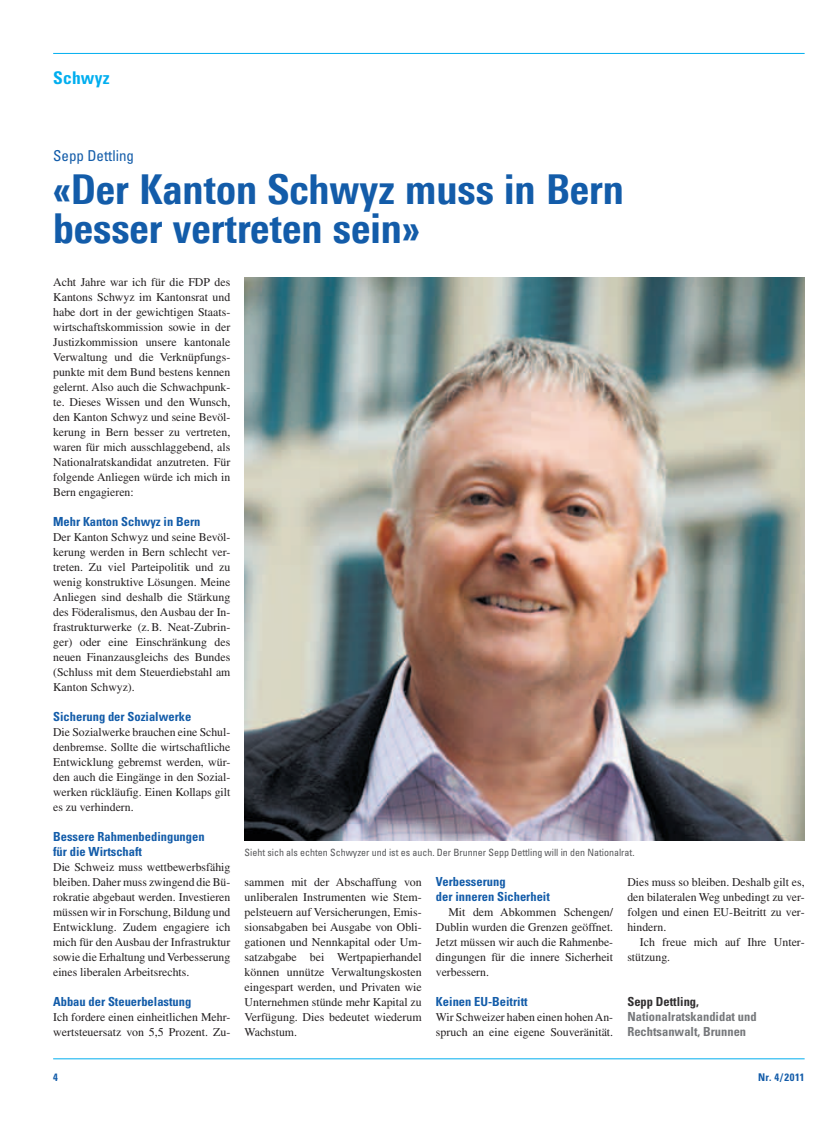
<style>
.page{position:relative;width:833px;height:1134px;background:#fff}
.page>*{position:absolute;margin:0;border:0;box-sizing:border-box;transform-origin:0 0}
.t1{font:800 41.25px/38.8px "Linotype Univers 720 Cn";color:#135ca9}
.t2{font:700 condensed 17.5px "Univers LT Std";letter-spacing:.01em;color:#00aeef}
.t3{font:condensed 15px "Univers LT Std";color:#135ca9}
.t4{font:700 condensed 12.5px/15px "Univers LT Std";color:#135ca9}
.t5{font:700 condensed 12.5px/15px "Univers LT Std";color:#76787b}
.t6{font:700 condensed 12.5px "Univers LT Std";color:#312f30}
.t7{font:11.88px/15px "Times LT Std";color:#231f20;text-align:justify}
.t8{font:700 condensed 10.62px "Univers LT Std";letter-spacing:.05em;color:#135ca9}
.t9{font:condensed 10px "Univers LT Std";color:#57585a}
</style>
<div class="page">
<hr style="left:53px;top:53px;width:751px;height:1px;background:#00aeef">
<hr style="left:53px;top:1058px;width:751px;height:1px;background:#00aeef">
<img style="left:244px;top:277px;width:560px;height:564px">
<h2 class="t2" style="left:53px;top:67px;width:58px">Schwyz</h2>
<p class="t3" style="left:53px;top:147px;width:82px">Sepp Dettling</p>
<h1 class="t1" style="left:53px;top:169px;width:572px">«Der Kanton Schwyz muss in Bern besser vertreten sein»</h1>
<p class="t7" style="left:53px;top:274px;width:179px">Acht Jahre war ich für die FDP des Kantons Schwyz im Kantonsrat und habe dort in der gewichtigen Staats&shy;wirtschaftskommission sowie in der Justizkommission unsere kantonale Verwaltung und die Verknüpfungs&shy;punkte mit dem Bund bestens kennen gelernt. Also auch die Schwachpunk&shy;te. Dieses Wissen und den Wunsch, den Kanton Schwyz und seine Bevöl&shy;kerung in Bern besser zu vertreten, waren für mich ausschlaggebend, als Nationalratskandidat anzutreten. Für folgende Anliegen würde ich mich in Bern engagieren:</p>
<p class="t4" style="left:53px;top:513px;width:149px">Mehr Kanton Schwyz in Bern</p>
<p class="t7" style="left:53px;top:529px;width:179px">Der Kanton Schwyz und seine Bevöl&shy;kerung werden in Bern schlecht ver&shy;treten. Zu viel Parteipolitik und zu wenig konstruktive Lösungen. Meine Anliegen sind deshalb die Stärkung des Föderalismus, den Ausbau der In&shy;frastrukturwerke (z.B. Neat-Zubrin&shy;ger) oder eine Einschränkung des neuen Finanzausgleichs des Bundes (Schluss mit dem Steuerdiebstahl am Kanton Schwyz).</p>
<p class="t4" style="left:53px;top:708px;width:140px">Sicherung der Sozialwerke</p>
<p class="t7" style="left:53px;top:724px;width:179px">Die Sozialwerke brauchen eine Schul&shy;denbremse. Sollte die wirtschaftliche Entwicklung gebremst werden, wür&shy;den auch die Eingänge in den Sozial&shy;werken rückläufig. Einen Kollaps gilt es zu verhindern.</p>
<p class="t4" style="left:53px;top:828px;width:153px">Bessere Rahmenbedingungen für die Wirtschaft</p>
<p class="t7" style="left:53px;top:859px;width:179px">Die Schweiz muss wettbewerbsfähig bleiben. Daher muss zwingend die Bü&shy;rokratie abgebaut werden. Investieren müssen wir in Forschung, Bildung und Entwicklung. Zudem engagiere ich mich für den Ausbau der Infrastruktur sowie die Erhaltung und Verbesserung eines liberalen Arbeitsrechts.</p>
<p class="t4" style="left:53px;top:993px;width:140px">Abbau der Steuerbelastung</p>
<p class="t7" style="left:53px;top:1009px;width:179px">Ich fordere einen einheitlichen Mehr&shy;wertsteuersatz von 5,5 Prozent. Zu-</p>
<p class="t9" style="left:244px;top:846px;width:391px">Sieht sich als echten Schwyzer und ist es auch. Der Brunner Sepp Dettling will in den Nationalrat.</p>
<p class="t7" style="left:244px;top:874px;width:179px">sammen mit der Abschaffung von unliberalen Instrumenten wie Stem&shy;pelsteuern auf Versicherungen, Emis&shy;sionsabgaben bei Ausgabe von Obli&shy;gationen und Nennkapital oder Um&shy;satzabgabe bei Wertpapierhandel können unnütze Verwaltungskosten eingespart werden, und Privaten wie Unternehmen stünde mehr Kapital zu Verfügung. Dies bedeutet wiederum Wachstum.</p>
<p class="t4" style="left:436px;top:874px;width:115px">Verbesserung<br>der inneren Sicherheit</p>
<p class="t7" style="left:627px;top:874px;width:179px">Dies muss so bleiben. Deshalb gilt es, den bilateralen Weg unbedingt zu ver&shy;folgen und einen EU-Beitritt zu ver&shy;hindern.</p>
<p class="t7" style="left:627px;top:934px;width:178px;text-indent:12px">Ich freue mich auf Ihre Unter&shy;stützung.</p>
<p class="t6" style="left:627px;top:993px;width:73px">Sepp Dettling,</p>
<p class="t5" style="left:627px;top:1009px;width:131px">Nationalratskandidat und<br>Rechtsanwalt, Brunnen</p>
<p class="t7" style="left:436px;top:904px;width:179px;text-indent:12px">Mit dem Abkommen Schengen/ Dublin wurden die Grenzen geöffnet.<br>Jetzt müssen wir auch die Rahmenbe&shy;dingungen für die innere Sicherheit verbessern.</p>
<p class="t4" style="left:436px;top:993px;width:93px">Keinen EU-Beitritt</p>
<p class="t7" style="left:436px;top:1009px;width:179px">Wir Schweizer haben einen hohen An&shy;spruch an eine eigene Souveränität.</p>
<p class="t8" style="left:53px;top:1070px;width:6px">4</p>
<p class="t8" style="left:758px;top:1070px;width:48px">Nr. 4/2011</p>
</div>
